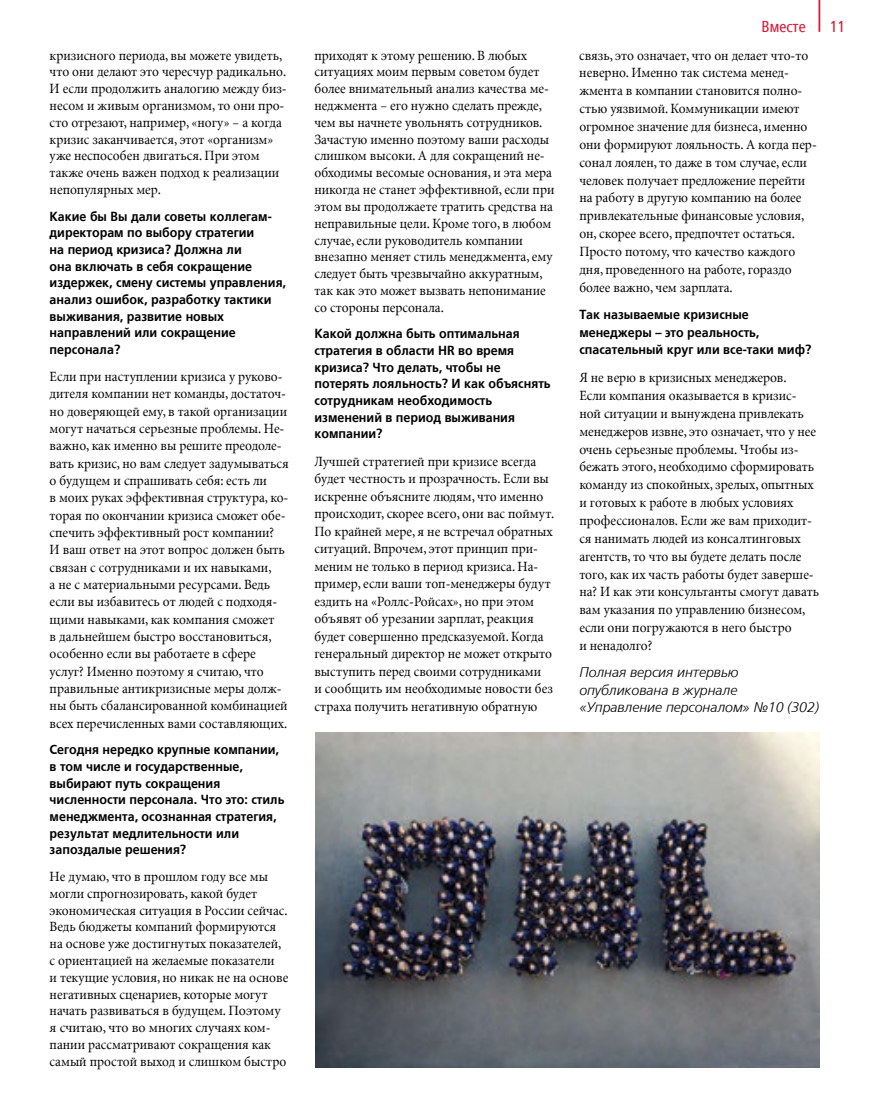
<style>
.page{position:relative;width:869px;height:1117px;background:#fff}
.page>*{position:absolute;margin:0;border:0;box-sizing:border-box;transform-origin:0 0}
.t1{font:condensed 15.75px "Frutiger LTCYR";color:#d71635}
.t2{font:14px/16.8px "Minion CYR";color:#000;scale:.95 1}
.t3{font:italic 300 14px/17.5px "Frutiger LTCYR";color:#000}
.t4{font:700 13.12px/16.6px "Frutiger LTCYR";color:#000;scale:.95 1}
</style>
<div class="page">
<hr style="left:818px;top:0;width:1px;height:32px;background:#d71635">
<img style="left:315px;top:732px;width:504px;height:335px">
<p class="t2" style="left:50px;top:46px;width:251px">кризисного периода, вы можете увидеть, что они делают это чересчур радикально.<br>И если продолжить аналогию между биз&shy;несом и живым организмом, то они про&shy;сто отрезают, например, «ногу» – а когда кризис заканчивается, этот «организм» уже неспособен двигаться. При этом также очень важен подход к реализации непопулярных мер.</p>
<p class="t4" style="left:50px;top:208px;width:250px">Какие бы Вы дали советы коллегам&shy;директорам по выбору стратегии<br>на период кризиса? Должна ли<br>она включать в себя сокращение издержек, смену системы управления, анализ ошибок, разработку тактики выживания, развитие новых направлений или сокращение персонала?</p>
<p class="t2" style="left:50px;top:367px;width:253px;line-height:17.3px">Если при наступлении кризиса у руково&shy;дителя компании нет команды, достаточ&shy;но доверяющей ему, в такой организации могут начаться серьезные проблемы. Не&shy;важно, как именно вы решите преодоле&shy;вать кризис, но вам следует задумываться о будущем и спрашивать себя: есть ли<br>в моих руках эффективная структура, ко&shy;торая по окончании кризиса сможет обе&shy;спечить эффективный рост компании?<br>И ваш ответ на этот вопрос должен быть связан с сотрудниками и их навыками,<br>а не с материальными ресурсами. Ведь если вы избавитесь от людей с подходя&shy;щими навыками, как компания сможет<br>в дальнейшем быстро восстановиться, особенно если вы работаете в сфере услуг? Именно поэтому я считаю, что правильные антикризисные меры долж&shy;ны быть сбалансированной комбинацией всех перечисленных вами составляющих.</p>
<p class="t4" style="left:50px;top:741px;width:248px">Сегодня нередко крупные компании, в том числе и государственные, выбирают путь сокращения численности персонала. Что это: стиль менеджмента, осознанная стратегия, результат медлительности или запоздалые решения?</p>
<p class="t2" style="left:50px;top:867px;width:252px">Не думаю, что в прошлом году все мы могли спрогнозировать, какой будет экономическая ситуация в России сейчас.<br>Ведь бюджеты компаний формируются на основе уже достигнутых показателей, с ориентацией на желаемые показатели<br>и текущие условия, но никак не на основе негативных сценариев, которые могут начать развиваться в будущем. Поэтому я считаю, что во многих случаях ком&shy;пании рассматривают сокращения как самый простой выход и слишком быстро</p>
<p class="t2" style="left:314px;top:46px;width:254px">приходят к этому решению. В любых ситуациях моим первым советом будет более внимательный анализ качества ме&shy;неджмента – его нужно сделать прежде, чем вы начнете увольнять сотрудников.<br>Зачастую именно поэтому ваши расходы слишком высоки. А для сокращений не&shy;обходимы весомые основания, и эта мера никогда не станет эффективной, если при этом вы продолжаете тратить средства на неправильные цели. Кроме того, в любом случае, если руководитель компании внезапно меняет стиль менеджмента, ему следует быть чрезвычайно аккуратным, так как это может вызвать непонимание со стороны персонала.</p>
<p class="t4" style="left:314px;top:325px;width:250px">Какой должна быть оптимальная стратегия в области HR во время кризиса? Что делать, чтобы не потерять лояльность? И как объяснять сотрудникам необходимость изменений в период выживания компании?</p>
<p class="t2" style="left:314px;top:452px;width:254px;line-height:17.5px">Лучшей стратегией при кризисе всегда будет честность и прозрачность. Если вы искренне объясните людям, что именно происходит, скорее всего, они вас поймут.<br>По крайней мере, я не встречал обратных ситуаций. Впрочем, этот принцип при&shy;меним не только в период кризиса. На&shy;пример, если ваши топ-менеджеры будут ездить на «Роллс-Ройсах», но при этом объявят об урезании зарплат, реакция будет совершенно предсказуемой. Когда генеральный директор не может открыто выступить перед своими сотрудниками<br>и сообщить им необходимые новости без страха получить негативную обратную</p>
<p class="t1" style="left:761px;top:18px;width:46px">Вместе</p>
<p class="t1" style="left:829px;top:18px;width:17px">11</p>
<p class="t2" style="left:579px;top:46px;width:251px;line-height:17.8px">связь, это означает, что он делает что-то неверно. Именно так система менед&shy;жмента в компании становится полно&shy;стью уязвимой. Коммуникации имеют огромное значение для бизнеса, именно они формируют лояльность. А когда пер&shy;сонал лоялен, то даже в том случае, если человек получает предложение перейти на работу в другую компанию на более привлекательные финансовые условия, он, скорее всего, предпочтет остаться.<br>Просто потому, что качество каждого дня, проведенного на работе, гораздо более важно, чем зарплата.</p>
<p class="t4" style="left:579px;top:306px;width:246px;line-height:17.5px">Так называемые кризисные менеджеры – это реальность, спасательный круг или все-таки миф?</p>
<p class="t2" style="left:579px;top:368px;width:254px;line-height:17.8px">Я не верю в кризисных менеджеров.<br>Если компания оказывается в кризис&shy;ной ситуации и вынуждена привлекать менеджеров извне, это означает, что у нее очень серьезные проблемы. Чтобы из&shy;бежать этого, необходимо сформировать команду из спокойных, зрелых, опытных и готовых к работе в любых условиях профессионалов. Если же вам приходит&shy;ся нанимать людей из консалтинговых агентств, то что вы будете делать после того, как их часть работы будет заверше&shy;на? И как эти консультанты смогут давать вам указания по управлению бизнесом, если они погружаются в него быстро<br>и ненадолго?</p>
<p class="t3" style="left:579px;top:664px;width:241px">Полная версия интервью опубликована в журнале «Управление персоналом» №10 (302)</p>
</div>
